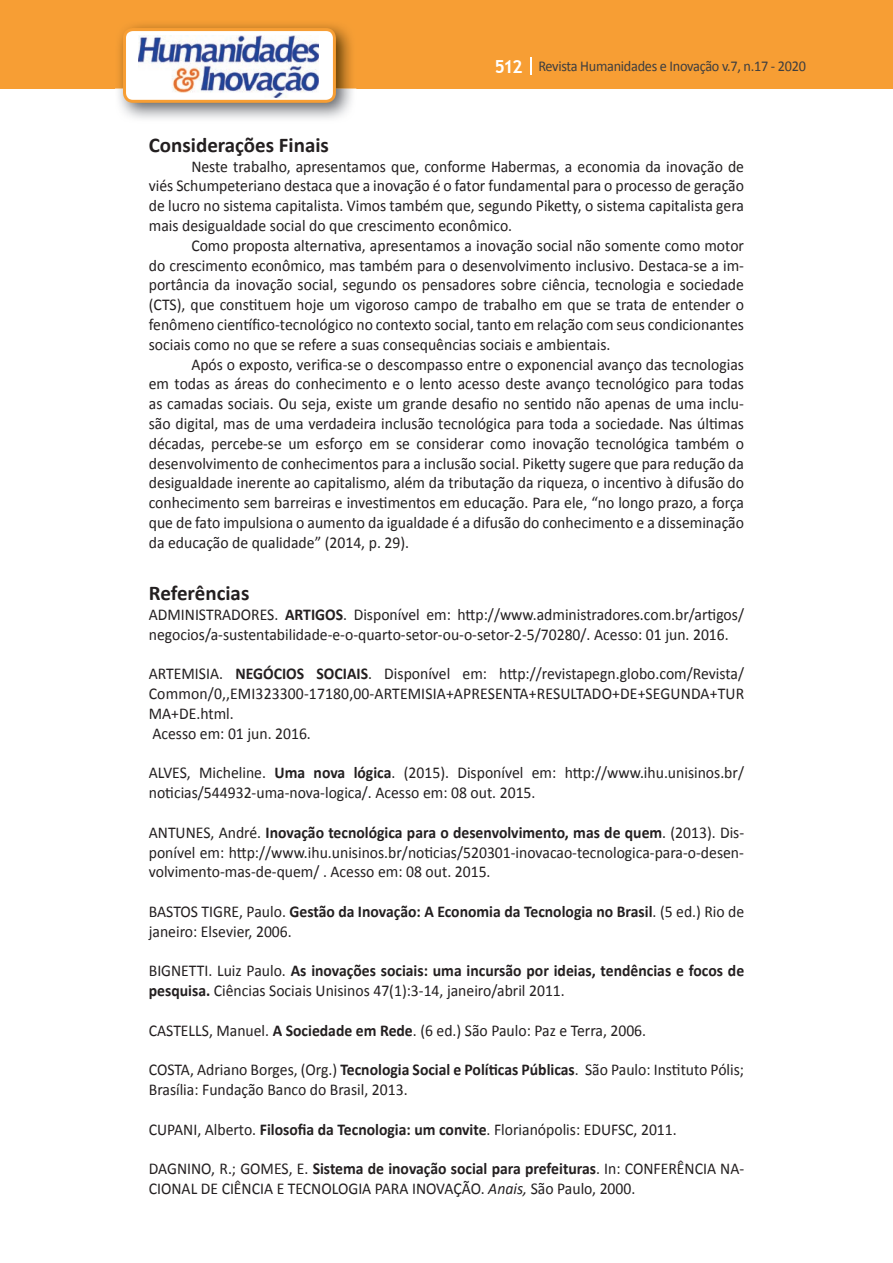
<style>
.page{position:relative;width:893px;height:1263px;background:#fff}
.page>*{position:absolute;margin:0;border:0;box-sizing:border-box;transform-origin:0 0}
.t1{font:700 21px "Calibri";color:#231f20}
.t2{font:16.5px/19.8px "Calibri";color:#231f20;scale:.95 1}
.t3{font:15px "Calibri";letter-spacing:-.02em;color:#3e3e3f;scale:.95 1}
.s1{font-family:"Trebuchet MS";font-weight:700;font-size:18px;color:#fff}
.s2{font-weight:700}
.s3{font-style:italic}
</style>
<div class="page">
<div style="left:0;top:0;width:893px;height:88px;background:#f79e34"></div>
<svg style="left:530px;top:57px;width:2px;height:18px"></svg>
<img style="left:115px;top:24px;width:241px;height:95px">
<svg style="left:123px;top:28px;width:213px;height:75px"></svg>
<p class="t3" style="left:495px;top:57px;width:329px"><span class="s1">512</span> Revista Humanidades e Inovação v.7, n.17 - 2020</p>
<p class="t1" style="left:149px;top:131px;width:182px">Considerações Finais</p>
<p class="t2" style="left:149px;top:156px;width:628px;text-align:justify;text-indent:43px">Neste trabalho, apresentamos que, conforme Habermas, a economia da inovação de viés Schumpeteriano destaca que a inovação é o fator fundamental para o processo de geração de lucro no sistema capitalista. Vimos também que, segundo Piketty, o sistema capitalista gera mais desigualdade social do que crescimento econômico.</p>
<p class="t2" style="left:149px;top:235px;width:628px;text-align:justify;text-indent:43px">Como proposta alternativa, apresentamos a inovação social não somente como motor do crescimento econômico, mas também para o desenvolvimento inclusivo. Destaca-se a im&shy;portância da inovação social, segundo os pensadores sobre ciência, tecnologia e sociedade (CTS), que constituem hoje um vigoroso campo de trabalho em que se trata de entender o fenômeno científico-tecnológico no contexto social, tanto em relação com seus condicionantes sociais como no que se refere a suas consequências sociais e ambientais.</p>
<p class="t2" style="left:149px;top:354px;width:628px;text-align:justify;text-indent:43px">Após o exposto, verifica-se o descompasso entre o exponencial avanço das tecnologias em todas as áreas do conhecimento e o lento acesso deste avanço tecnológico para todas as camadas sociais. Ou seja, existe um grande desafio no sentido não apenas de uma inclu&shy;são digital, mas de uma verdadeira inclusão tecnológica para toda a sociedade. Nas últimas décadas, percebe-se um esforço em se considerar como inovação tecnológica também o desenvolvimento de conhecimentos para a inclusão social. Piketty sugere que para redução da desigualdade inerente ao capitalismo, além da tributação da riqueza, o incentivo à difusão do conhecimento sem barreiras e investimentos em educação. Para ele, “no longo prazo, a força que de fato impulsiona o aumento da igualdade é a difusão do conhecimento e a disseminação da educação de qualidade” (2014, p. 29).</p>
<p class="t1" style="left:149px;top:580px;width:102px">Referências</p>
<p class="t2" style="left:149px;top:604px;width:628px">ADMINISTRADORES. <span class="s2">ARTIGOS</span>. Disponível em: http://www.administradores.com.br/artigos/ negocios/a-sustentabilidade-e-o-quarto-setor-ou-o-setor-2-5/70280/. Acesso: 01 jun. 2016.</p>
<p class="t2" style="left:149px;top:664px;width:628px">ARTEMISIA. <span class="s2">NEGÓCIOS SOCIAIS</span>. Disponível em: http://revistapegn.globo.com/Revista/ Common/0,,EMI323300-17180,00-ARTEMISIA+APRESENTA+RESULTADO+DE+SEGUNDA+TUR MA+DE.html.<br>Acesso em: 01 jun. 2016.</p>
<p class="t2" style="left:149px;top:763px;width:628px">ALVES, Micheline. <span class="s2">Uma nova lógica</span>. (2015). Disponível em: http://www.ihu.unisinos.br/ noticias/544932-uma-nova-logica/. Acesso em: 08 out. 2015.</p>
<p class="t2" style="left:149px;top:822px;width:628px;text-align:justify">ANTUNES, André. <span class="s2">Inovação tecnológica para o desenvolvimento, mas de quem</span>. (2013). Dis&shy;ponível em: http://www.ihu.unisinos.br/noticias/520301-inovacao-tecnologica-para-o-desen&shy;volvimento-mas-de-quem/ . Acesso em: 08 out. 2015.</p>
<p class="t2" style="left:149px;top:901px;width:628px">BASTOS TIGRE, Paulo. <span class="s2">Gestão da Inovação: A Economia da Tecnologia no Brasil</span>. (5 ed.) Rio de janeiro: Elsevier, 2006.</p>
<p class="t2" style="left:149px;top:961px;width:628px">BIGNETTI. Luiz Paulo. <span class="s2">As inovações sociais: uma incursão por ideias, tendências e focos de pesquisa.</span> Ciências Sociais Unisinos 47(1):3-14, janeiro/abril 2011.</p>
<p class="t2" style="left:149px;top:1020px;width:525px">CASTELLS, Manuel. <span class="s2">A Sociedade em Rede</span>. (6 ed.) São Paulo: Paz e Terra, 2006.</p>
<p class="t2" style="left:149px;top:1060px;width:628px">COSTA, Adriano Borges, (Org.) <span class="s2">Tecnologia Social e Políticas Públicas</span>. São Paulo: Instituto Pólis;<br>Brasília: Fundação Banco do Brasil, 2013.</p>
<p class="t2" style="left:149px;top:1119px;width:557px">CUPANI, Alberto. <span class="s2">Filosofia da Tecnologia: um convite</span>. Florianópolis: EDUFSC, 2011.</p>
<p class="t2" style="left:149px;top:1159px;width:628px">DAGNINO, R.; GOMES, E. <span class="s2">Sistema de inovação social para prefeituras</span>. In: CONFERÊNCIA NA-<br>CIONAL DE CIÊNCIA E TECNOLOGIA PARA INOVAÇÃO. <span class="s3">Anais,</span> São Paulo, 2000.</p>
</div>
